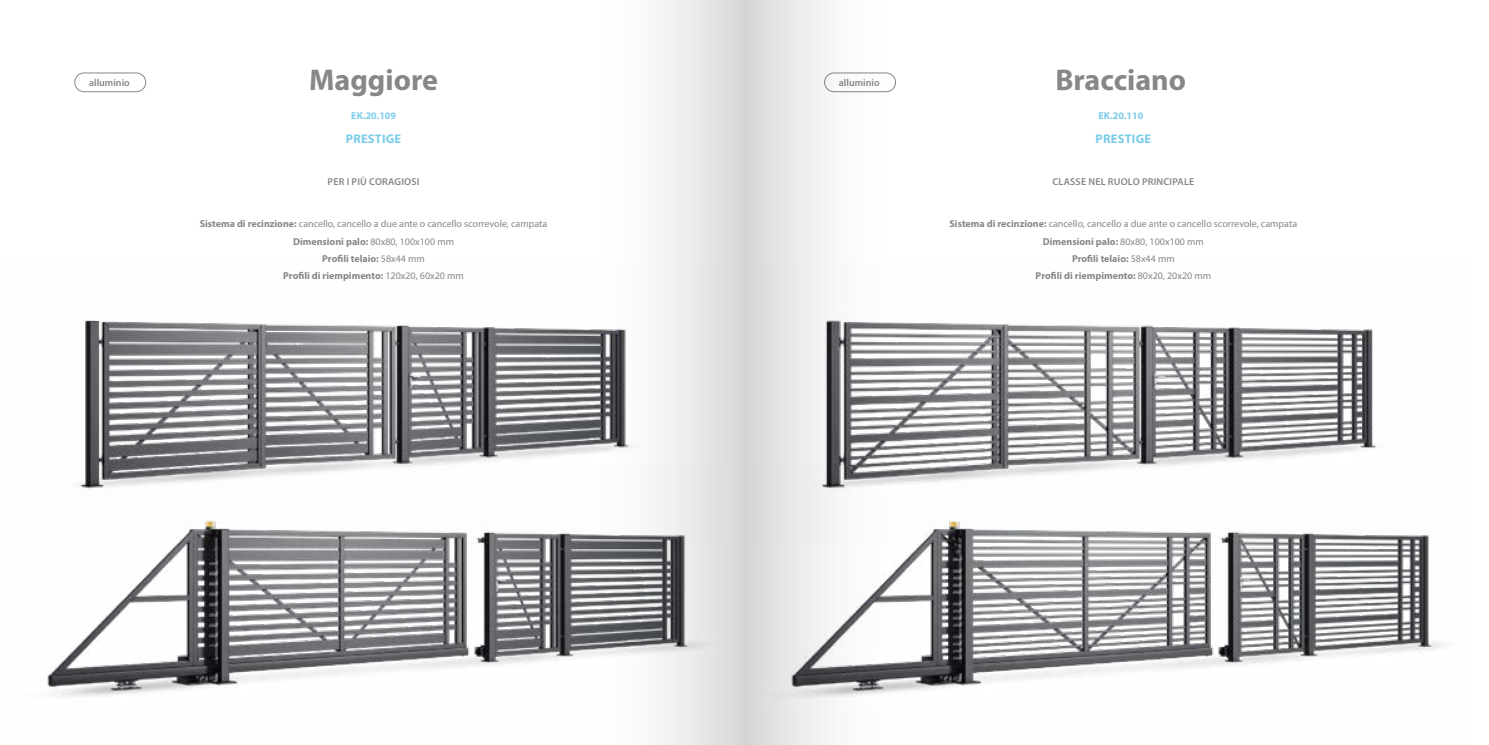
<style>
.page{position:relative;width:1489px;height:745px;background:#fff}
.page>*{position:absolute;margin:0;border:0;box-sizing:border-box;transform-origin:0 0}
.t1{font:700 30px "Myriad Pro";color:#878787}
.t2{font:700 12.5px "Myriad Pro";letter-spacing:.02em;color:#7acce9}
.t3{font:10px/17.4px "Myriad Pro";color:#878787;text-align:center}
.t4{font:600 10px "Myriad Pro";letter-spacing:.02em;color:#878787}
.t5{font:700 10px "Myriad Pro";color:#7acce9}
.t6{font:600 10px "Myriad Pro";color:#878787}
.s1{font-weight:700}
</style>
<div class="page">
<div style="left:74px;top:73px;width:72px;height:19px;border:1px solid #878787;border-radius:9px"></div>
<img style="left:47px;top:544px;width:537px;height:153px">
<img style="left:79px;top:320px;width:505px;height:224px">
<img style="left:904px;top:544px;width:541px;height:147px">
<img style="left:904px;top:322px;width:525px;height:222px">
<svg style="left:584px;top:0;width:159px;height:744px"></svg>
<svg style="left:744px;top:0;width:160px;height:744px"></svg>
<p class="t6" style="left:89px;top:76px;width:42px">alluminio</p>
<h1 class="t1" style="left:309px;top:60px;width:130px">Maggiore</h1>
<p class="t5" style="left:351px;top:109px;width:46px">EK.20.109</p>
<p class="t6" style="left:838px;top:76px;width:42px">alluminio</p>
<h1 class="t1" style="left:1055px;top:60px;width:132px">Bracciano</h1>
<p class="t5" style="left:1098px;top:109px;width:46px">EK.20.110</p>
<p class="t2" style="left:346px;top:130px;width:57px">PRESTIGE</p>
<p class="t2" style="left:1095px;top:130px;width:57px">PRESTIGE</p>
<p class="t4" style="left:327px;top:175px;width:93px">PER I PIÙ CORAGIOSI</p>
<p class="t4" style="left:1052px;top:175px;width:143px">CLASSE NEL RUOLO PRINCIPALE</p>
<p class="t3" style="left:200px;top:215px;width:349px"><span class="s1">Sistema di recinzione:</span> cancello, cancello a due ante o cancello scorrevole, campata <span class="s1">Dimensioni palo:</span> 80x80, 100x100 mm<br><span class="s1">Profili telaio:</span> 58x44 mm<br><span class="s1">Profili di riempimento:</span> 120x20, 60x20 mm</p>
<p class="t3" style="left:949px;top:215px;width:349px"><span class="s1">Sistema di recinzione:</span> cancello, cancello a due ante o cancello scorrevole, campata <span class="s1">Dimensioni palo:</span> 80x80, 100x100 mm<br><span class="s1">Profili telaio:</span> 58x44 mm<br><span class="s1">Profili di riempimento:</span> 80x20, 20x20 mm</p>
</div>
